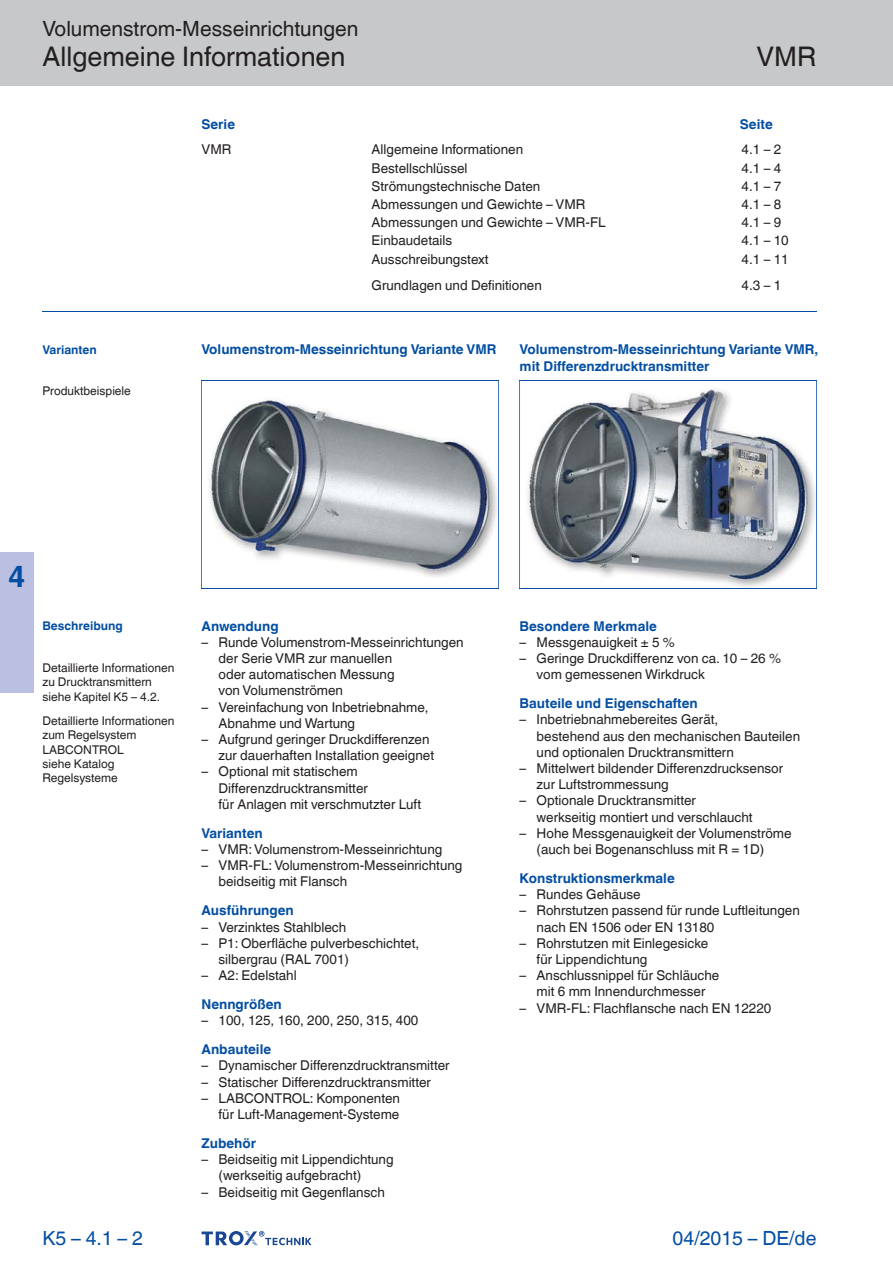
<style>
.page{position:relative;width:893px;height:1263px;background:#fff}
.page>*{position:absolute;margin:0;border:0;box-sizing:border-box;transform-origin:0 0}
.t1{font:700 30px "TROX Helvetica";color:#034ea2}
.t2{font:27px "TROX Helvetica";color:#231f20}
.t3{font:21px "TROX Helvetica";color:#231f20}
.t4{font:19.5px "TROX Helvetica";color:#034ea2}
.t5{font:13.5px/16.2px "TROX Helvetica";color:#231f20}
.t6{font:700 13.5px/16.2px "TROX Helvetica";color:#034ea2}
.t7{font:12px/14.4px "TROX Helvetica";color:#231f20}
.t8{font:700 12px "TROX Helvetica";color:#034ea2}
</style>
<div class="page">
<div style="left:0;top:0;width:893px;height:85px;background:#c6c8ca"></div>
<div style="left:0;top:553px;width:34px;height:140px;background:#bbc0e2"></div>
<hr style="left:42px;top:311px;width:774px;height:1px;background:#034ea2">
<svg style="left:202px;top:1231px;width:109px;height:15px"></svg>
<img style="left:210px;top:400px;width:287px;height:177px">
<img style="left:527px;top:389px;width:288px;height:198px">
<hr style="left:201px;top:380px;width:1px;height:209px;background:#034ea2">
<hr style="left:498px;top:380px;width:1px;height:209px;background:#034ea2">
<hr style="left:201px;top:380px;width:297px;height:1px;background:#034ea2">
<hr style="left:201px;top:588px;width:297px;height:1px;background:#034ea2">
<hr style="left:519px;top:380px;width:1px;height:209px;background:#034ea2">
<hr style="left:816px;top:380px;width:1px;height:209px;background:#034ea2">
<hr style="left:519px;top:380px;width:297px;height:1px;background:#034ea2">
<hr style="left:519px;top:588px;width:297px;height:1px;background:#034ea2">
<h3 class="t3" style="left:42px;top:12px;width:317px">Volumenstrom-Messeinrichtungen</h3>
<h2 class="t2" style="left:42px;top:35px;width:304px">Allgemeine Informationen</h2>
<h2 class="t2" style="left:756px;top:35px;width:61px">VMR</h2>
<p class="t6" style="left:202px;top:115px;width:35px">Serie</p>
<p class="t5" style="left:202px;top:140px;width:31px">VMR</p>
<p class="t5" style="left:372px;top:140px;width:153px">Allgemeine Informationen</p>
<p class="t5" style="left:742px;top:140px;width:41px">4.1 – 2</p>
<p class="t5" style="left:372px;top:158px;width:97px">Bestellschlüssel</p>
<p class="t5" style="left:741px;top:158px;width:41px">4.1 – 4</p>
<p class="t5" style="left:372px;top:177px;width:170px">Strömungstechnische Daten</p>
<p class="t5" style="left:742px;top:177px;width:41px">4.1 – 7</p>
<p class="t5" style="left:372px;top:195px;width:215px">Abmessungen und Gewichte – VMR</p>
<p class="t5" style="left:742px;top:195px;width:41px">4.1 – 8</p>
<p class="t5" style="left:372px;top:213px;width:236px">Abmessungen und Gewichte – VMR-FL</p>
<p class="t5" style="left:742px;top:213px;width:41px">4.1 – 9</p>
<p class="t5" style="left:372px;top:231px;width:82px">Einbaudetails</p>
<p class="t5" style="left:741px;top:231px;width:49px">4.1 – 10</p>
<p class="t5" style="left:372px;top:249px;width:118px">Ausschreibungstext</p>
<p class="t5" style="left:742px;top:249px;width:49px">4.1 – 11</p>
<p class="t6" style="left:740px;top:115px;width:34px">Seite</p>
<p class="t8" style="left:42px;top:340px;width:56px">Varianten</p>
<p class="t7" style="left:42px;top:383px;width:90px">Produktbeispiele</p>
<p class="t5" style="left:372px;top:276px;width:172px">Grundlagen und Definitionen</p>
<p class="t5" style="left:742px;top:276px;width:41px">4.3 – 1</p>
<p class="t6" style="left:202px;top:340px;width:296px">Volumenstrom-Messeinrichtung Variante VMR</p>
<p class="t6" style="left:520px;top:340px;width:300px">Volumenstrom-Messeinrichtung Variante VMR, mit Differenzdrucktransmitter</p>
<h1 class="t1" style="left:8px;top:552px;width:19px">4</h1>
<p class="t8" style="left:42px;top:616px;width:82px">Beschreibung</p>
<p class="t7" style="left:42px;top:659px;width:133px">Detaillierte Informationen zu Drucktransmittern siehe Kapitel K5 – 4.2.</p>
<p class="t7" style="left:42px;top:712px;width:133px">Detaillierte Informationen zum Regelsystem<br>LABCONTROL<br>siehe Katalog<br>Regelsysteme</p>
<h3 class="t4" style="left:42px;top:1222px;width:102px">K 5 – 4.1 – 2</h3>
<p class="t6" style="left:202px;top:616px;width:79px">Anwendung</p>
<p class="t5" style="left:219px;top:633px;width:247px;text-indent:-17px">– Runde Volumenstrom-Messeinrichtungen der Serie VMR zur manuellen<br>oder automatischen Messung<br>von Volumenströmen</p>
<p class="t5" style="left:219px;top:697px;width:211px;text-indent:-17px">– Vereinfachung von Inbetriebnahme,<br>Abnahme und Wartung</p>
<p class="t5" style="left:219px;top:730px;width:217px;text-indent:-17px">– Aufgrund geringer Druckdifferenzen zur dauerhaften Installation geeignet</p>
<p class="t5" style="left:219px;top:762px;width:204px;text-indent:-17px">– Optional mit statischem<br>Differenzdrucktransmitter<br>für Anlagen mit verschmutzter Luft</p>
<p class="t6" style="left:202px;top:824px;width:63px">Varianten</p>
<p class="t5" style="left:202px;top:840px;width:242px">– VMR: Volumenstrom-Messeinrichtung</p>
<p class="t5" style="left:219px;top:856px;width:245px;text-indent:-17px">– VMR-FL: Volumenstrom-Messeinrichtung beidseitig mit Flansch</p>
<p class="t6" style="left:202px;top:901px;width:94px">Ausführungen</p>
<p class="t5" style="left:202px;top:917px;width:146px">– Verzinktes Stahlblech</p>
<p class="t5" style="left:219px;top:933px;width:202px;text-indent:-17px">– P1: Oberfläche pulverbeschichtet, silbergrau (RAL 7001)</p>
<p class="t5" style="left:202px;top:966px;width:97px">– A2: Edelstahl</p>
<p class="t6" style="left:202px;top:995px;width:82px">Nenngrößen</p>
<p class="t5" style="left:202px;top:1011px;width:218px">– 100, 125, 160, 200, 250, 315, 400</p>
<p class="t6" style="left:202px;top:1040px;width:71px">Anbauteile</p>
<p class="t5" style="left:202px;top:1056px;width:250px">– Dynamischer Differenzdrucktransmitter</p>
<p class="t5" style="left:202px;top:1072px;width:231px">– Statischer Differenzdrucktransmitter</p>
<p class="t5" style="left:202px;top:1089px;width:200px;text-align:right">– LABCONTROL: Komponenten für Luft- Management-Systeme</p>
<p class="t6" style="left:202px;top:1134px;width:56px">Zubehör</p>
<p class="t5" style="left:219px;top:1150px;width:177px;text-indent:-17px">– Beidseitig mit Lippendichtung (werkseitig aufgebracht)</p>
<p class="t5" style="left:202px;top:1182px;width:185px">– Beidseitig mit Gegenflansch</p>
<p class="t6" style="left:520px;top:616px;width:139px">Besondere Merkmale</p>
<p class="t5" style="left:520px;top:633px;width:157px">– Messgenauigkeit ± 5 %</p>
<p class="t5" style="left:537px;top:649px;width:246px;text-indent:-17px">– Geringe Druckdifferenz von ca. 10 – 26 % vom gemessenen Wirkdruck</p>
<p class="t6" style="left:520px;top:694px;width:180px">Bauteile und Eigenschaften</p>
<p class="t5" style="left:537px;top:710px;width:265px;text-indent:-17px">– Inbetriebnahmebereites Gerät,<br>bestehend aus den mechanischen Bauteilen und optionalen Drucktransmittern</p>
<p class="t5" style="left:537px;top:759px;width:248px;text-indent:-17px">– Mittelwert bildender Differenzdrucksensor zur Luftstrommessung</p>
<p class="t5" style="left:537px;top:791px;width:218px;text-indent:-17px">– Optionale Drucktransmitter werkseitig montiert und verschlaucht</p>
<p class="t5" style="left:537px;top:824px;width:256px;text-indent:-17px">– Hohe Messgenauigkeit der Volumenströme (auch bei Bogenanschluss mit R = 1D)</p>
<p class="t6" style="left:520px;top:869px;width:157px">Konstruktionsmerkmale</p>
<p class="t5" style="left:520px;top:885px;width:123px">– Rundes Gehäuse</p>
<p class="t5" style="left:537px;top:901px;width:265px;text-indent:-17px">– Rohrstutzen passend für runde Luftleitungen nach EN 1506 oder EN 13180</p>
<p class="t5" style="left:537px;top:934px;width:173px;text-indent:-17px">– Rohrstutzen mit Einlegesicke für Lippendichtung</p>
<p class="t5" style="left:520px;top:966px;width:201px;text-align:center">– Anschlussnippel für Schläuche mit 6 mm Innendurchmesser</p>
<p class="t5" style="left:520px;top:998px;width:253px">– VMR-FL: Flachflansche nach EN 12220</p>
<h3 class="t4" style="left:673px;top:1222px;width:145px">04/2015 – DE/de</h3>
</div>
